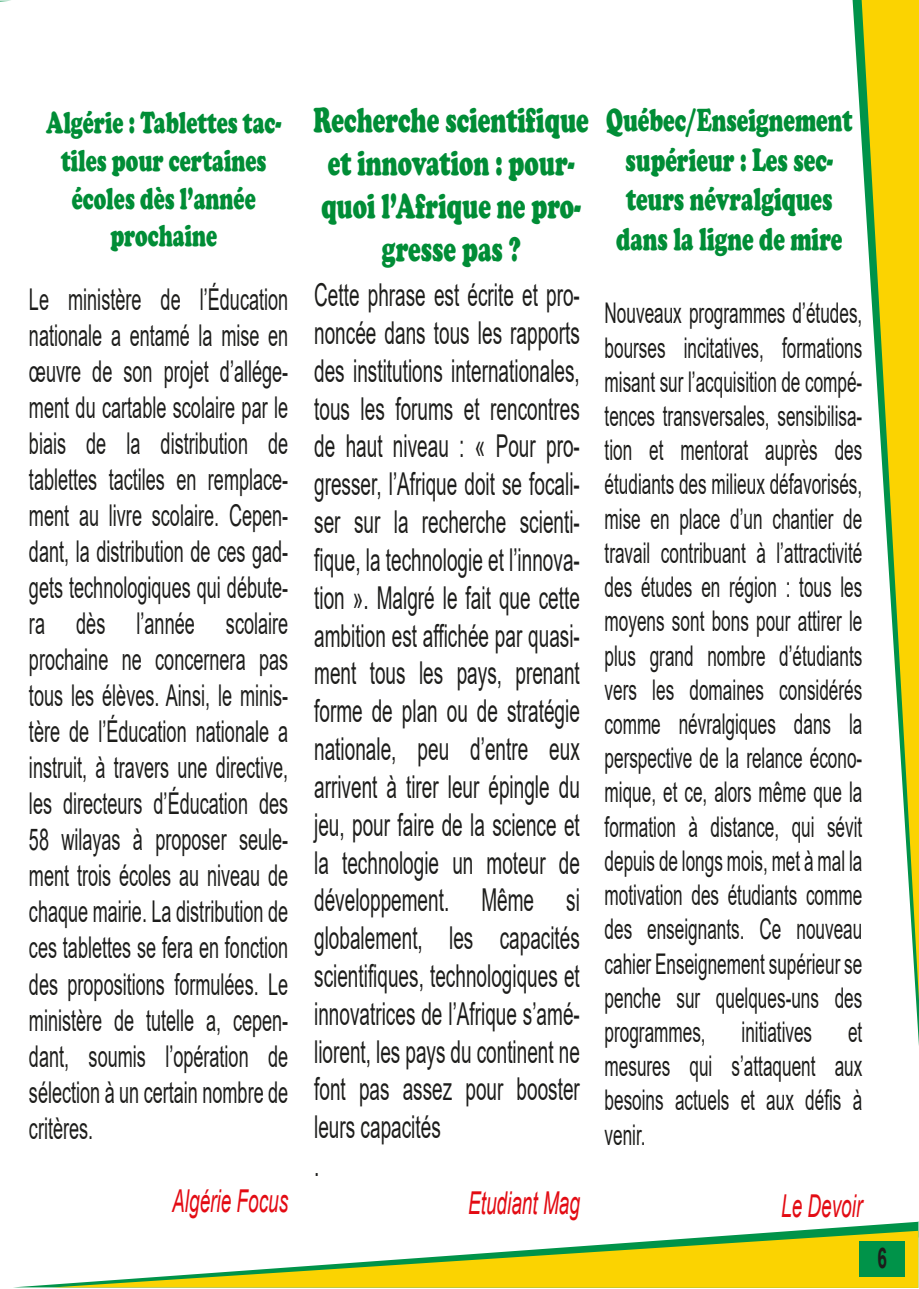
<style>
.page{position:relative;width:919px;height:1289px;background:#fff}
.page>*{position:absolute;margin:0;border:0;box-sizing:border-box;transform-origin:0 0}
.t1{font:900 36px/43.2px "Cooper";color:#008d36;text-align:center;scale:.66 1}
.t2{font:900 33px/39.6px "Cooper";color:#008d36;text-align:center;scale:.66 1}
.t3{font:31.5px/37.8px "Arial";color:#1d1d1b;scale:.6 1}
.t4{font:900 31.5px/37.8px "Cooper";color:#008d36;text-align:center;scale:.66 1}
.t5{font:italic 31.5px "Arial";color:#e30b13;scale:.6 1}
.t6{font:30px/36px "Arial";color:#1d1d1b;text-align:justify;scale:.6 1}
.t7{font:28.5px/34.2px "Arial";color:#1d1d1b;text-align:justify;scale:.6 1}
.t8{font:700 28.5px "Arial";color:#1d1d1b;scale:.6 1}
</style>
<div class="page">
<svg style="left:19px;top:1221px;width:899px;height:66px"></svg>
<svg style="left:53px;top:1230px;width:865px;height:57px"></svg>
<svg style="left:852px;top:0;width:66px;height:1030px"></svg>
<svg style="left:861px;top:0;width:57px;height:1000px"></svg>
<div style="left:859px;top:1240px;width:45px;height:36px;background:#009349"></div>
<p class="t4" style="left:46px;top:103px;width:358px">Algérie : Tablettes tac&shy;tiles pour certaines écoles dès l’année prochaine</p>
<p class="t6" style="left:29px;top:281px;width:433px">Le ministère de l’Éducation nationale a entamé la mise en œuvre de son projet d’allége&shy;ment du cartable scolaire par le biais de la distribution de tablettes tactiles en remplace&shy;ment au livre scolaire. Cepen&shy;dant, la distribution de ces gad&shy;gets technologiques qui débute&shy;ra dès l’année scolaire prochaine ne concernera pas tous les élèves. Ainsi, le minis&shy;tère de l’Éducation nationale a instruit, à travers une directive, les directeurs d’Éducation des 58 wilayas à proposer seule&shy;ment trois écoles au niveau de chaque mairie. La distribution de ces tablettes se fera en fonction des propositions formulées. Le ministère de tutelle a, cepen&shy;dant, soumis l’opération de sélection à un certain nombre de critères.</p>
<p class="t5" style="left:172px;top:1180px;width:195px">Algérie Focus</p>
<p class="t1" style="left:313px;top:98px;width:418px">Recherche scientifique et innovation : pour&shy;quoi l’Afrique ne pro&shy;gresse pas ?</p>
<p class="t3" style="left:314px;top:276px;width:444px">Cette phrase est écrite et pro&shy;noncée dans tous les rapports des institutions internationales, tous les forums et rencontres de haut niveau : « Pour pro&shy;gresser, l’Afrique doit se focali&shy;ser sur la recherche scienti&shy;fique, la technologie et l’innova&shy;tion ». Malgré le fait que cette ambition est affichée par quasi&shy;ment tous les pays, prenant forme de plan ou de stratégie nationale, peu d’entre eux arrivent à tirer leur épingle du jeu, pour faire de la science et la technologie un moteur de développement. Même si globalement, les capacités scientifiques, technologiques et innovatrices de l’Afrique s’amé&shy;liorent, les pays du continent ne font pas assez pour booster leurs capacités<br>.</p>
<p class="t5" style="left:468px;top:1182px;width:188px">Etudiant Mag</p>
<p class="t2" style="left:606px;top:100px;width:375px">Québec/Enseignement supérieur : Les sec&shy;teurs névralgiques dans la ligne de mire</p>
<p class="t7" style="left:604px;top:296px;width:431px">Nouveaux programmes d’études, bourses incitatives, formations misant sur l’acquisition de compé&shy;tences transversales, sensibilisa&shy;tion et mentorat auprès des étudiants des milieux défavorisés, mise en place d’un chantier de travail contribuant à l’attractivité des études en région : tous les moyens sont bons pour attirer le plus grand nombre d’étudiants vers les domaines considérés comme névralgiques dans la perspective de la relance écono&shy;mique, et ce, alors même que la formation à distance, qui sévit depuis de longs mois, met à mal la motivation des étudiants comme des enseignants. Ce nouveau cahier Enseignement supérieur se penche sur quelques-uns des programmes,</p>
<p class="t7" style="left:741px;top:1014px;width:119px">initiatives</p>
<p class="t7" style="left:604px;top:1014px;width:431px;text-indent:243px">et mesures qui s’attaquent aux besoins actuels et aux défis à venir.</p>
<p class="t5" style="left:781px;top:1185px;width:137px">Le Devoir</p>
<p class="t8" style="left:877px;top:1237px;width:17px">6</p>
</div>
